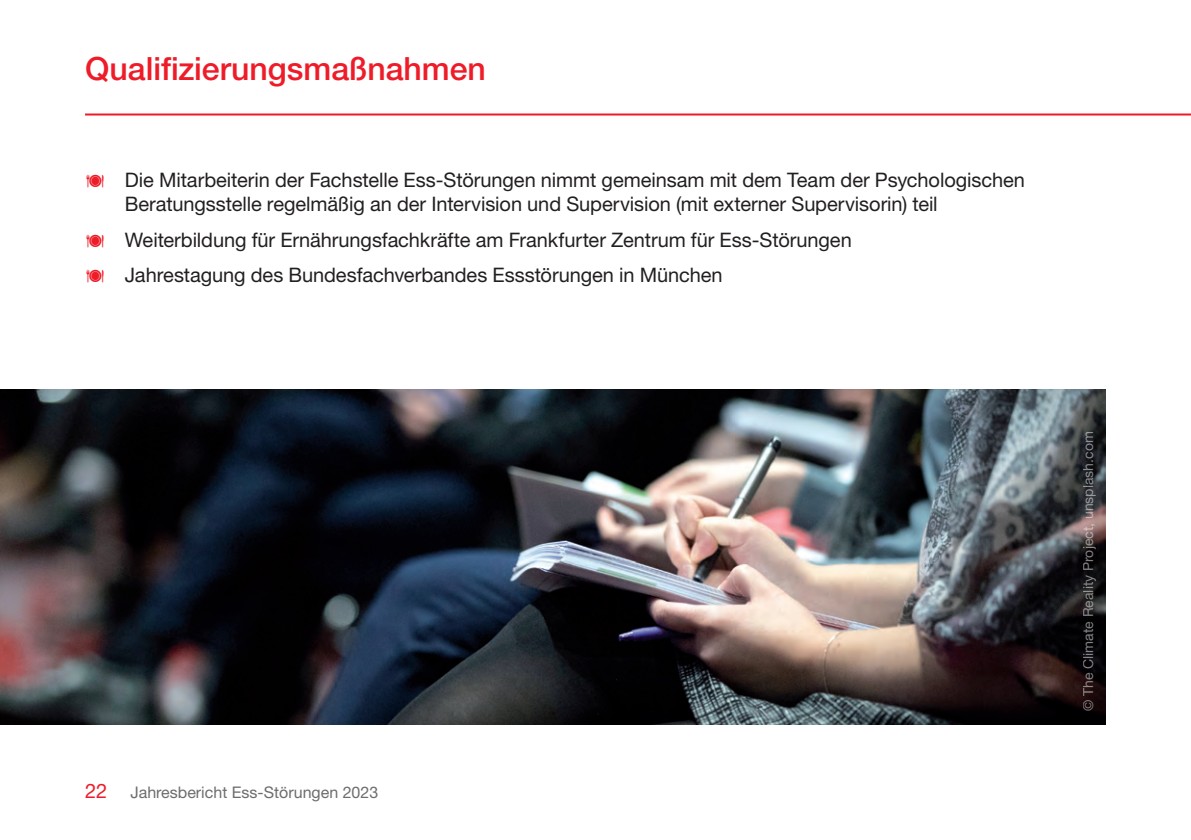
<style>
.page{position:relative;width:1191px;height:840px;background:#fff}
.page>*{position:absolute;margin:0;border:0;box-sizing:border-box;transform-origin:0 0}
.t1{font:500 32px "Helvetica Neue LT Std";color:#ee1c28}
.t2{font:20px/24px "Helvetica Neue LT Std";letter-spacing:-.005em;color:#231f20}
.t3{font:16px "Helvetica Neue LT Std";color:#6c6d70}
.t4{font:14px "Helvetica Neue LT Std";color:#fff}
.s1{font-size:20px;color:#ee1c28}
</style>
<div class="page">
<img style="left:0;top:389px;width:1106px;height:334px">
<hr style="left:85px;top:113px;width:1106px;height:2px;background:#ee1c28">
<p class="t1" style="left:85px;top:49px;width:402px">Qualifizierungsmaßnahmen</p>
<p class="t2" style="left:125px;top:168px;width:901px">Die Mitarbeiterin der Fachstelle Ess-Störungen nimmt gemeinsam mit dem Team der Psychologischen<br>Beratungsstelle regelmäßig an der Intervision und Supervision (mit externer Supervisorin) teil</p>
<p class="t2" style="left:125px;top:227px;width:728px">Weiterbildung für Ernährungsfachkräfte am Frankfurter Zentrum für Ess-Störungen</p>
<p class="t2" style="left:125px;top:262px;width:599px">Jahrestagung des Bundesfachverbandes Essstörungen in München</p>
<p class="t3" style="left:85px;top:781px;width:295px"><span class="s1">22</span> Jahresbericht Ess-Störungen 2023</p>
<p class="t4" style="left:1080px;top:710px;width:281px;rotate:-90deg">© The Climate Reality Project, unsplash.com</p>
</div>
